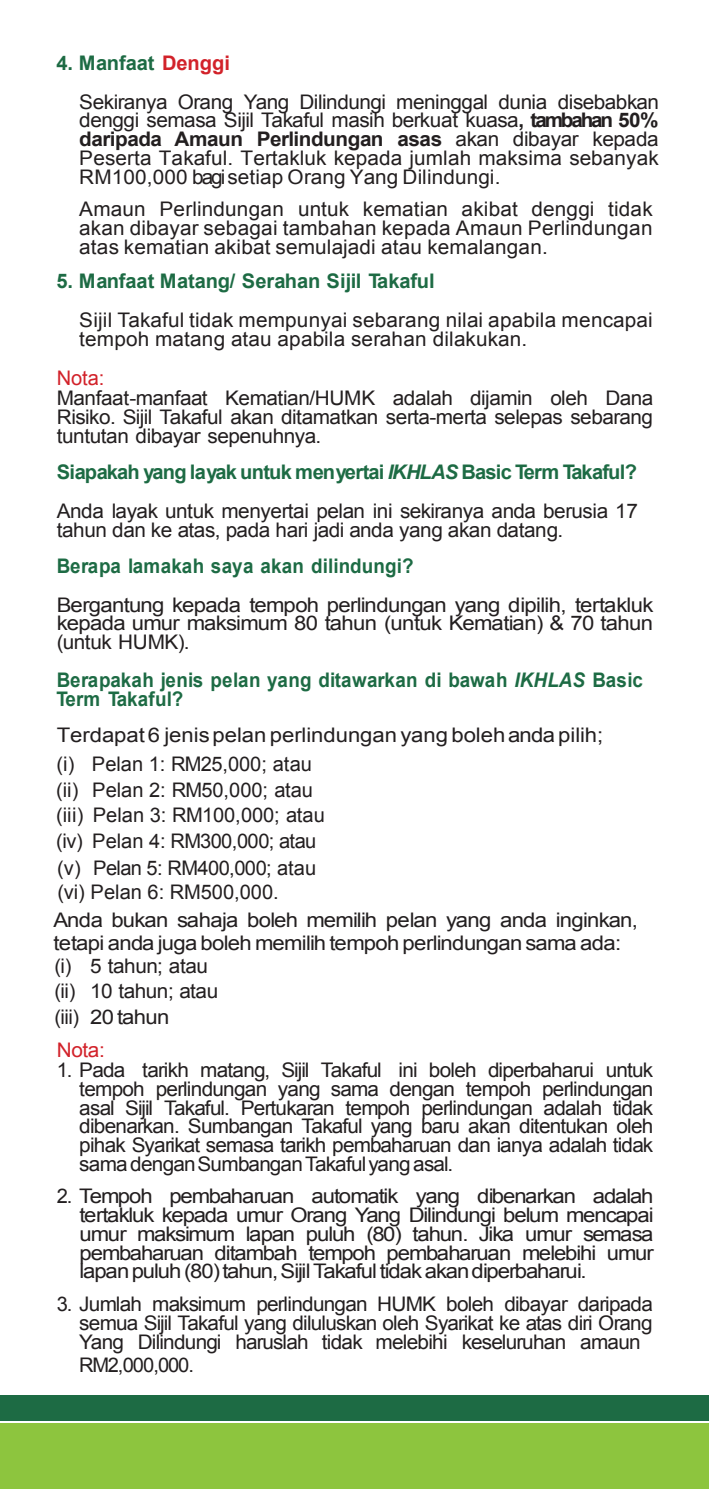
<style>
.page{position:relative;width:709px;height:1493px;background:#fff}
.page>*{position:absolute;margin:0;border:0;box-sizing:border-box;transform-origin:0 0}
.t1{font:20px/18.8px "Arial";letter-spacing:-.02em;color:#231f20;text-align:justify}
.t2{font:20px/18.5px "Arial";letter-spacing:-.02em;color:#231f20;text-align:justify;scale:1.1 1}
.t3{font:700 20px/19.2px "Arial";color:#1d6b44;scale:.94 1}
.t4{font:20px/19px "Arial";letter-spacing:.005em;color:#231f20}
.t5{font:20px/28.8px "Arial";color:#231f20;scale:1.1 1}
.t6{font:700 20px "Arial";color:#1d6b44}
.t7{font:20px "Arial";letter-spacing:-.055em;color:#231f20}
.t8{font:20px "Arial";letter-spacing:-.01em;color:#d2222a}
.s1{font-weight:700;color:#1d6b44}
.s2{font-weight:700;color:#d2222a}
.s3{font-weight:700}
.s4{font-weight:700;font-style:italic;color:#1d6b44}
.s5{font-style:italic}
</style>
<div class="page">
<div style="left:0;top:1396px;width:709px;height:25px;background:#1d6b44"></div>
<div style="left:0;top:1423px;width:709px;height:65px;background:#8dc53e"></div>
<p class="t1" style="left:79px;top:44px;width:581px;line-height:38.8px;text-indent:-23px"><span class="s1">4. Manfaat</span> <span class="s2">Denggi<br></span>Sekiranya Orang Yang Dilindungi meninggal dunia disebabkan</p>
<p class="t1" style="left:79px;top:111px;width:581px">denggi semasa Sijil Takaful masih berkuat kuasa<span class="s3">, tambahan 50% daripada Amaun Perlindungan asas</span> akan dibayar kepada Peserta Takaful. Tertakluk kepada jumlah maksima sebanyak RM100,000 bagi setiap Orang Yang Dilindungi.</p>
<p class="t1" style="left:79px;top:200px;width:575px">Amaun Perlindungan untuk kematian akibat denggi tidak akan dibayar sebagai tambahan kepada Amaun Perlindungan atas kematian akibat semulajadi atau kemalangan.</p>
<p class="t6" style="left:56px;top:268px;width:380px">5. Manfaat Matang/ Serahan Sijil Takaful</p>
<p class="t4" style="left:79px;top:310px;width:575px">Sijil Takaful tidak mempunyai sebarang nilai apabila mencapai tempoh matang atau apabila serahan dilakukan.</p>
<p class="t8" style="left:57px;top:365px;width:49px">Nota:</p>
<p class="t1" style="left:57px;top:389px;width:598px">Manfaat-manfaat Kematian/HUMK adalah dijamin oleh Dana Risiko. Sijil Takaful akan ditamatkan serta-merta selepas sebarang tuntutan dibayar sepenuhnya.</p>
<p class="t1" style="left:57px;top:453px;width:583px;line-height:39px"><span class="s1">Siapakah yang layak untuk menyertai</span> <span class="s4">IKHLAS</span> <span class="s1">Basic Term Takaful?<br></span>Anda layak untuk menyertai pelan ini sekiranya anda berusia 17</p>
<p class="t1" style="left:57px;top:520px;width:508px">tahun dan ke atas, pada hari jadi anda yang akan datang.</p>
<p class="t3" style="left:57px;top:557px;width:381px">Berapa lamakah saya akan dilindungi?</p>
<p class="t2" style="left:57px;top:595px;width:544px">Bergantung kepada tempoh perlindungan yang dipilih, tertakluk kepada umur maksimum 80 tahun (untuk Kematian) &amp; 70 tahun (untuk HUMK).</p>
<p class="t3" style="left:57px;top:671px;width:625px">Berapakah jenis pelan yang ditawarkan di bawah <span class="s5">IKHLAS</span> Basic<br>Term Takaful?</p>
<p class="t5" style="left:56px;top:721px;width:499px">Terdapat6 jenispelan perlindungan yang bolehanda pilih; (i) Pelan 1: RM25,000; atau</p>
<p class="t1" style="left:56px;top:777px;width:270px;line-height:26px;text-align:left">(ii) Pelan 2: RM50,000; atau (iii) Pelan 3: RM100,000; atau (iv) Pelan 4: RM300,000; atau (v) Pelan 5: RM400,000; atau</p>
<p class="t1" style="left:53px;top:878px;width:586px;line-height:27.5px">(vi) Pelan 6: RM500,000.<br>Anda bukan sahaja boleh memilih pelan yang anda inginkan,</p>
<p class="t2" style="left:53px;top:931px;width:518px;line-height:22.8px">tetapi anda juga boleh memilih tempoh perlindungan sama ada: (i) 5 tahun; atau</p>
<p class="t1" style="left:55px;top:978px;width:165px;line-height:25.8px">(ii) 10 tahun; atau (iii) 20 tahun</p>
<p class="t8" style="left:57px;top:1036px;width:50px">Nota:</p>
<p class="t1" style="left:79px;top:1060px;width:575px;text-indent:-23px">1. Pada tarikh matang, Sijil Takaful ini boleh diperbaharui untuk tempoh perlindungan yang sama dengan tempoh perlindungan asal Sijil Takaful. Pertukaran tempoh perlindungan adalah tidak dibenarkan. Sumbangan Takaful yang baru akan ditentukan oleh pihak Syarikat semasa tarikh pembaharuan dan ianya adalah tidak sama denganSumbanganTakafulyang asal.</p>
<p class="t1" style="left:79px;top:1187px;width:576px;text-indent:-23px">2. Tempoh pembaharuan automatik yang dibenarkan adalah tertakluk kepada umur Orang Yang Dilindungi belum mencapai umur maksimum lapan puluh (80) tahun. Jika umur semasa pembaharuan ditambah tempoh pembaharuan melebihi umur lapanpuluh (80)tahun,SijilTakaful tidakakandiperbaharui.</p>
<p class="t1" style="left:79px;top:1295px;width:575px;text-indent:-23px">3. Jumlah maksimum perlindungan HUMK boleh dibayar daripada semua Sijil Takaful yang diluluskan oleh Syarikat ke atas diri Orang Yang Dilindungi haruslah tidak melebihi keseluruhan amaun</p>
<p class="t7" style="left:79px;top:1351px;width:116px">RM2,000,000.</p>
</div>
